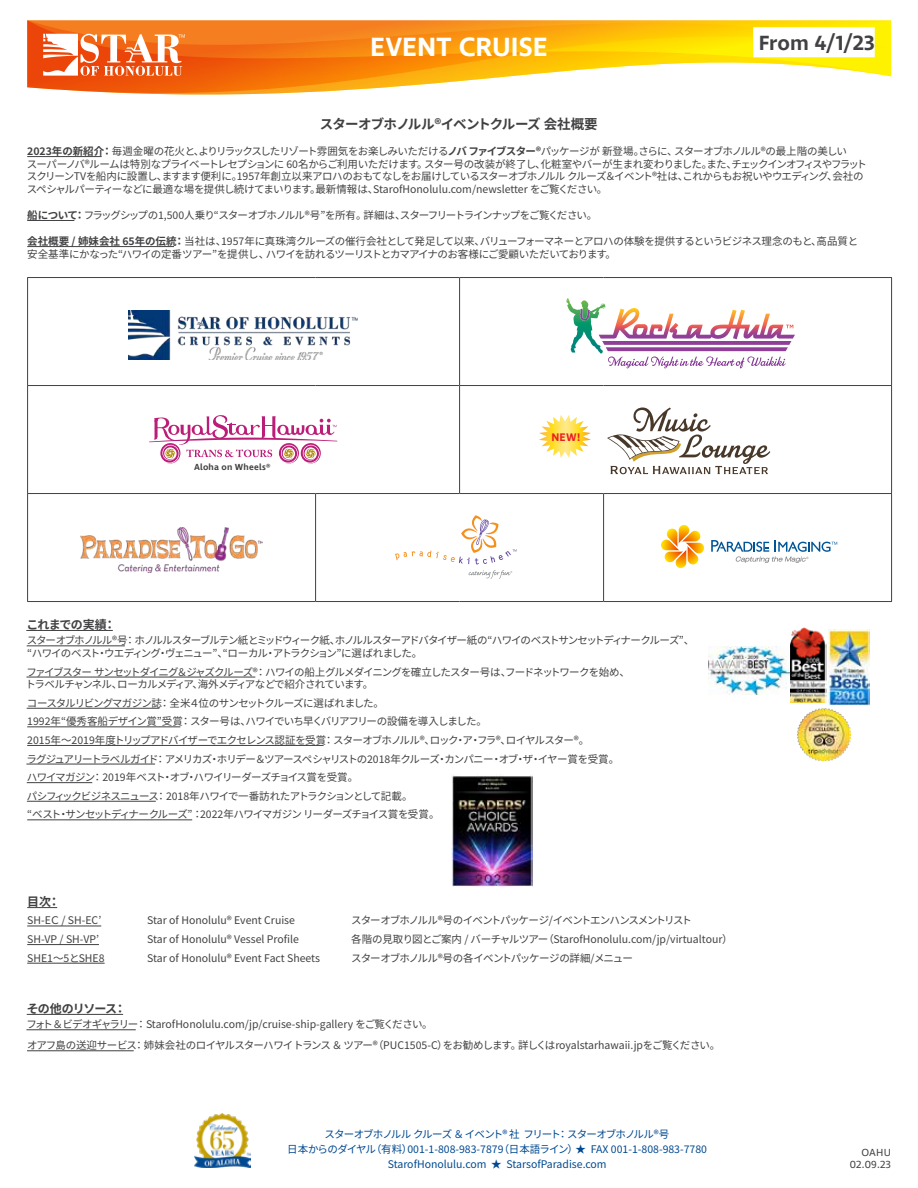
<style>
.page{position:relative;width:918px;height:1188px;background:#fff}
.page>*{position:absolute;margin:0;border:0;box-sizing:border-box;transform-origin:0 0}
.t1{font:600 27px "Ingra";color:#fff}
.t2{font:600 21px "Ingra";letter-spacing:-.005em;color:#414042}
.t3{font:700 13.5px "Source Han Sans JP";letter-spacing:-.055em;color:#414042}
.t4{font:700 12px "Source Han Sans JP";letter-spacing:-.065em;color:#414042}
.t5{font:600 11.25px "Ingra";color:#ed1d24}
.t6{font:10.5px/12.6px "Source Han Sans JP";letter-spacing:-.06em;color:#414042}
.t7{font:10.5px/18.6px "Source Han Sans JP";letter-spacing:-.08em;color:#414042}
.t8{font:10.5px/12.6px "Source Han Sans JP";letter-spacing:-.09em;color:#414042}
.t9{font:10.5px "Source Han Sans JP";color:#414042}
.t10{font:10.5px/21px "Source Han Sans JP";letter-spacing:-.02em;color:#414042}
.t11{font:10.5px/15px "Source Han Sans JP";letter-spacing:-.005em;color:#004990;text-align:center}
.t12{font:10.5px/12.6px "Source Han Sans JP";letter-spacing:-.095em;color:#414042}
.t13{font:10.5px "Source Han Sans JP";letter-spacing:-.1em;color:#414042}
.t14{font:10.5px/12px "Ingra";letter-spacing:.02em;color:#414042;text-align:right}
.t15{font:600 9px "Ingra";letter-spacing:.025em;color:#414042}
.s1{font-weight:700}
</style>
<div class="page">
<svg style="left:27px;top:20px;width:864px;height:15px;background:#f89c19"></svg>
<svg style="left:27px;top:35px;width:864px;height:60px"></svg>
<svg style="left:43px;top:34px;width:146px;height:42px"></svg>
<img style="left:195px;top:1114px;width:56px;height:54px">
<hr style="left:27px;top:156px;width:75px;height:1px;background:#414042">
<hr style="left:27px;top:220px;width:47px;height:1px;background:#414042">
<hr style="left:27px;top:246px;width:147px;height:1px;background:#414042">
<hr style="left:27px;top:277px;width:289px;height:1px;background:#414042">
<hr style="left:27px;top:278px;width:1px;height:107px;background:#414042">
<hr style="left:316px;top:277px;width:144px;height:1px;background:#414042">
<hr style="left:460px;top:277px;width:144px;height:1px;background:#414042">
<hr style="left:459px;top:278px;width:1px;height:107px;background:#414042">
<hr style="left:604px;top:277px;width:288px;height:1px;background:#414042">
<hr style="left:891px;top:278px;width:1px;height:107px;background:#414042">
<hr style="left:27px;top:385px;width:289px;height:1px;background:#414042">
<hr style="left:27px;top:386px;width:1px;height:107px;background:#414042">
<hr style="left:316px;top:385px;width:144px;height:1px;background:#414042">
<hr style="left:460px;top:385px;width:144px;height:1px;background:#414042">
<hr style="left:459px;top:386px;width:1px;height:107px;background:#414042">
<hr style="left:604px;top:385px;width:288px;height:1px;background:#414042">
<hr style="left:891px;top:386px;width:1px;height:107px;background:#414042">
<hr style="left:27px;top:493px;width:289px;height:1px;background:#414042">
<hr style="left:27px;top:494px;width:1px;height:107px;background:#414042">
<hr style="left:316px;top:493px;width:144px;height:1px;background:#414042">
<hr style="left:315px;top:494px;width:1px;height:107px;background:#414042">
<hr style="left:460px;top:493px;width:144px;height:1px;background:#414042">
<hr style="left:604px;top:493px;width:288px;height:1px;background:#414042">
<hr style="left:603px;top:494px;width:1px;height:107px;background:#414042">
<hr style="left:891px;top:494px;width:1px;height:107px;background:#414042">
<hr style="left:27px;top:601px;width:289px;height:1px;background:#414042">
<hr style="left:316px;top:601px;width:144px;height:1px;background:#414042">
<hr style="left:460px;top:601px;width:144px;height:1px;background:#414042">
<hr style="left:604px;top:601px;width:288px;height:1px;background:#414042">
<hr style="left:26px;top:630px;width:87px;height:1px;background:#414042">
<hr style="left:27px;top:646px;width:98px;height:1px;background:#414042">
<hr style="left:26px;top:677px;width:229px;height:1px;background:#414042">
<hr style="left:27px;top:708px;width:132px;height:1px;background:#414042">
<hr style="left:27px;top:727px;width:153px;height:1px;background:#414042">
<hr style="left:27px;top:745px;width:297px;height:1px;background:#414042">
<hr style="left:26px;top:764px;width:129px;height:1px;background:#414042">
<hr style="left:27px;top:782px;width:65px;height:1px;background:#414042">
<hr style="left:27px;top:801px;width:129px;height:1px;background:#414042">
<hr style="left:27px;top:820px;width:165px;height:1px;background:#414042">
<svg style="left:469px;top:570px;width:43px;height:9px"></svg>
<svg style="left:395px;top:515px;width:122px;height:49px"></svg>
<svg style="left:661px;top:525px;width:43px;height:43px"></svg>
<svg style="left:711px;top:540px;width:126px;height:23px"></svg>
<img style="left:81px;top:528px;width:181px;height:44px">
<img style="left:129px;top:310px;width:229px;height:49px">
<svg style="left:539px;top:415px;width:52px;height:43px"></svg>
<svg style="left:607px;top:407px;width:163px;height:67px"></svg>
<img style="left:708px;top:646px;width:81px;height:48px">
<img style="left:791px;top:627px;width:35px;height:75px">
<img style="left:829px;top:630px;width:41px;height:75px">
<img style="left:797px;top:709px;width:54px;height:52px">
<svg style="left:149px;top:415px;width:188px;height:49px"></svg>
<svg style="left:566px;top:298px;width:229px;height:70px"></svg>
<img style="left:452px;top:775px;width:80px;height:111px">
<hr style="left:27px;top:907px;width:30px;height:1px;background:#414042">
<hr style="left:27px;top:926px;width:74px;height:1px;background:#414042">
<hr style="left:27px;top:944px;width:72px;height:1px;background:#414042">
<hr style="left:27px;top:963px;width:78px;height:1px;background:#414042">
<hr style="left:27px;top:1014px;width:96px;height:1px;background:#414042">
<hr style="left:26px;top:1030px;width:110px;height:1px;background:#414042">
<hr style="left:27px;top:1051px;width:107px;height:1px;background:#414042">
<div style="left:753px;top:27px;width:122px;height:30px;background:#fff"></div>
<h1 class="t1" style="left:370px;top:30px;width:179px">EVENT CRUISE</h1>
<p class="t3" style="left:320px;top:116px;width:279px">スターオブホノルル®︎イベントクルーズ 会社概要</p>
<h2 class="t2" style="left:759px;top:30px;width:117px">From 4/1/23</h2>
<p class="t6" style="left:27px;top:145px;width:842px"><span class="s1">2023年の新紹介：</span> 毎週金曜の花火と、よりリラックスしたリゾート雰囲気をお楽しみいただける<span class="s1">ノバ ファイブスター®</span>パッケージが 新登場。さらに、スターオブホノルル®の最上階の美しい<br>スーパーノバ®ルームは特別なプライベートレセプションに 60名からご利用いただけます。スター号の改装が終了し、化粧室やバーが生まれ変わりました。また、チェックインオフィスやフラットスクリーンTVを船内に設置し、ますます便利に。1957年創立以来アロハのおもてなしをお届けしているスターオブホノルル クルーズ＆イベント®社は、これからもお祝いやウエディング、会社のスペシャルパーティーなどに最適な場を提供し続けてまいります。最新情報は、StarofHonolulu.com/newsletter をご覧ください。</p>
<p class="t8" style="left:27px;top:209px;width:572px"><span class="s1">船について：</span> フラッグシップの1,500人乗り“スターオブホノルル®号”を所有。詳細は、スターフリートラインナップをご覧ください。</p>
<p class="t6" style="left:27px;top:235px;width:832px"><span class="s1">会社概要 / 姉妹会社 65年の伝統：</span> 当社は、1957年に真珠湾クルーズの催行会社として発足して以来、バリューフォーマネーとアロハの体験を提供するというビジネス理念のもと、高品質と安全基準にかなった“ハワイの定番ツアー”を提供し、ハワイを訪れるツーリストとカマアイナのお客様にご愛顧いただいております。</p>
<p class="t15" style="left:194px;top:462px;width:78px">Aloha on Wheels®</p>
<p class="t5" style="left:551px;top:430px;width:31px">NEW!</p>
<p class="t4" style="left:26px;top:618px;width:91px">これまでの実績：</p>
<p class="t12" style="left:27px;top:634px;width:669px">スターオブホノルル®号： ホノルルスターブルテン紙とミッドウィーク紙、ホノルルスターアドバタイザー紙の“ハワイのベストサンセットディナークルーズ”、“ハワイのベスト・ウエディング・ヴェニュー”、“ローカル・アトラクション”に選ばれました。</p>
<p class="t8" style="left:26px;top:666px;width:606px">ファイブスター サンセットダイニグ＆ジャズクルーズ®： ハワイの船上グルメダイニングを確立したスター号は、フードネットワークを始め、トラベルチャンネル、ローカルメディア、海外メディアなどで紹介されています。</p>
<p class="t7" style="left:26px;top:694px;width:594px">コースタルリビングマガジン誌： 全米４位のサンセットクルーズに選ばれました。<br>1992年“優秀客船デザイン賞”受賞： スター号は、ハワイでいち早くバリアフリーの設備を導入しました。<br>2015年〜2019年度トリップアドバイザーでエクセレンス認証を受賞： スターオブホノルル®、ロック・ア・フラ®、ロイヤルスター®。<br>ラグジュアリートラベルガイド： アメリカズ・ホリデー＆ツアースペシャリストの2018年クルーズ・カンパニー・オブ・ザ・イヤー賞を受賞。ハワイマガジン： 2019年ベスト・オブ・ハワイリーダーズチョイス賞を受賞。<br>パシフィックビジネスニュース： 2018年ハワイで一番訪れたアトラクションとして記載。<br>“ベスト・サンセットディナークルーズ” ：2022年ハワイマガジン リーダーズチョイス賞を受賞。</p>
<p class="t4" style="left:27px;top:895px;width:34px">目次：</p>
<p class="t6" style="left:27px;top:915px;width:76px">SH-EＣ / SH-EC’</p>
<p class="t9" style="left:147px;top:915px;width:149px">Star of Honolulu® Event Cruise</p>
<p class="t13" style="left:351px;top:915px;width:342px">スターオブホノルル®号のイベントパッケージ/イベントエンハンスメントリスト</p>
<p class="t6" style="left:27px;top:933px;width:73px">SH-VP / SH-VP’</p>
<p class="t9" style="left:147px;top:933px;width:153px">Star of Honolulu® Vessel Profile</p>
<p class="t9" style="left:351px;top:933px;width:383px">各階の見取り図とご案内 / バーチャルツアー（StarofHonolulu.com/jp/virtualtour）</p>
<p class="t9" style="left:27px;top:952px;width:79px">SHE1～5とSHE8</p>
<p class="t9" style="left:147px;top:952px;width:174px">Star of Honolulu® Event Fact Sheets</p>
<p class="t7" style="left:351px;top:949px;width:294px">スターオブホノルル®号の各イベントパッケージの詳細/メニュー　</p>
<p class="t4" style="left:27px;top:1001px;width:101px">その他のリソース：</p>
<p class="t10" style="left:26px;top:1014px;width:695px">フォト＆ビデオギャラリー： StarofHonolulu.com/jp/cruise-ship-gallery をご覧ください。<br>オアフ島の送迎サービス： 姉妹会社のロイヤルスターハワイ トランス ＆ ツアー®（PUC1505-C）をお勧めします。詳しくはroyalstarhawaii.jpをご覧ください。</p>
<p class="t11" style="left:287px;top:1127px;width:421px">スターオブホノルル クルーズ ＆ イベント® 社 フリート： スターオブホノルル®号<br>日本からのダイヤル（有料）001-1-808-983-7879（日本語ライン）★ FAX 001-1-808-983-7780<br>StarofHonolulu.com ★ StarsofParadise.com</p>
<p class="t14" style="left:850px;top:1147px;width:43px">OAHU<br>02.09.23</p>
</div>
